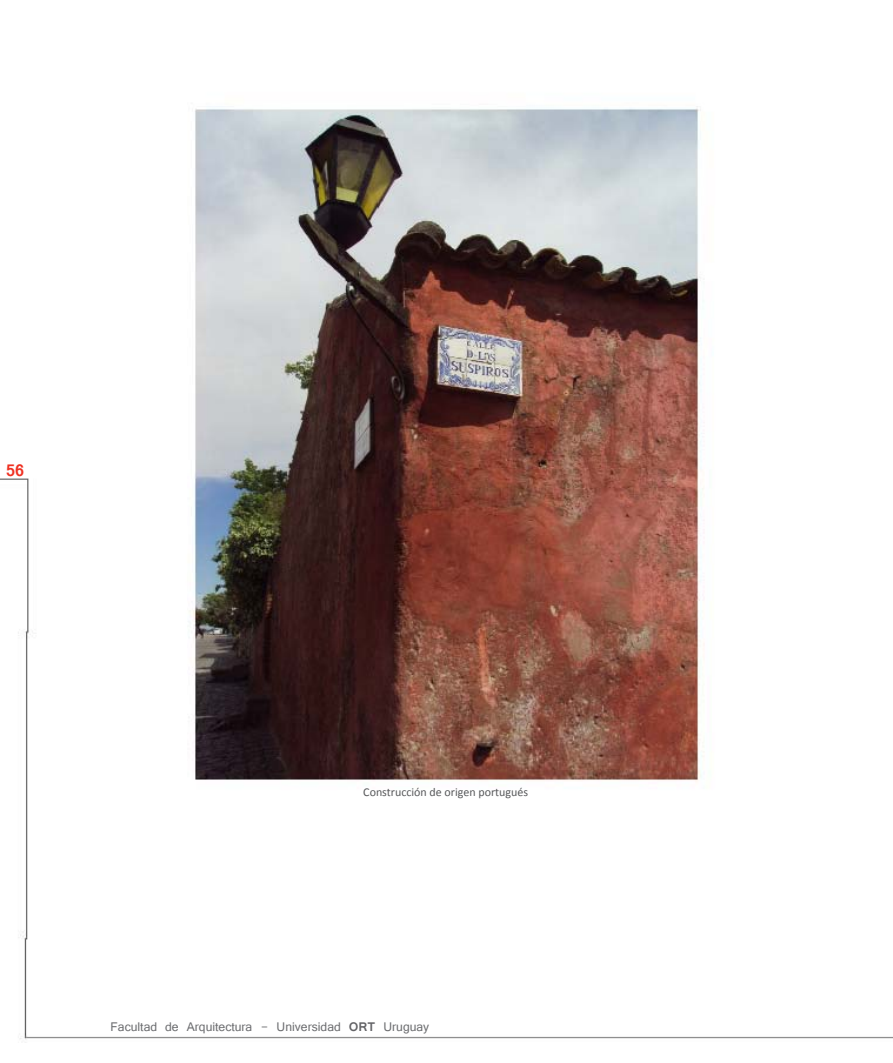
<style>
.page{position:relative;width:893px;height:1063px;background:#fff}
.page>*{position:absolute;margin:0;border:0;box-sizing:border-box;transform-origin:0 0}
.t1{font:700 18px "Vrinda";color:#ef3122}
.t2{font:13.5px "Vrinda";color:#6c6d70}
.t3{font:12px "Calibri";color:#57585a}
.s1{font-weight:700;color:#636366}
</style>
<div class="page">
<img style="left:0;top:106px;width:893px;height:937px">
<h1 class="t1" style="left:6px;top:458px;width:20px">56</h1>
<p class="t3" style="left:363px;top:785px;width:166px">Construcción de origen portugués</p>
<p class="t2" style="left:111px;top:1017px;width:320px">Facultad de Arquitectura - Universidad <span class="s1">ORT</span> Uruguay</p>
</div>
